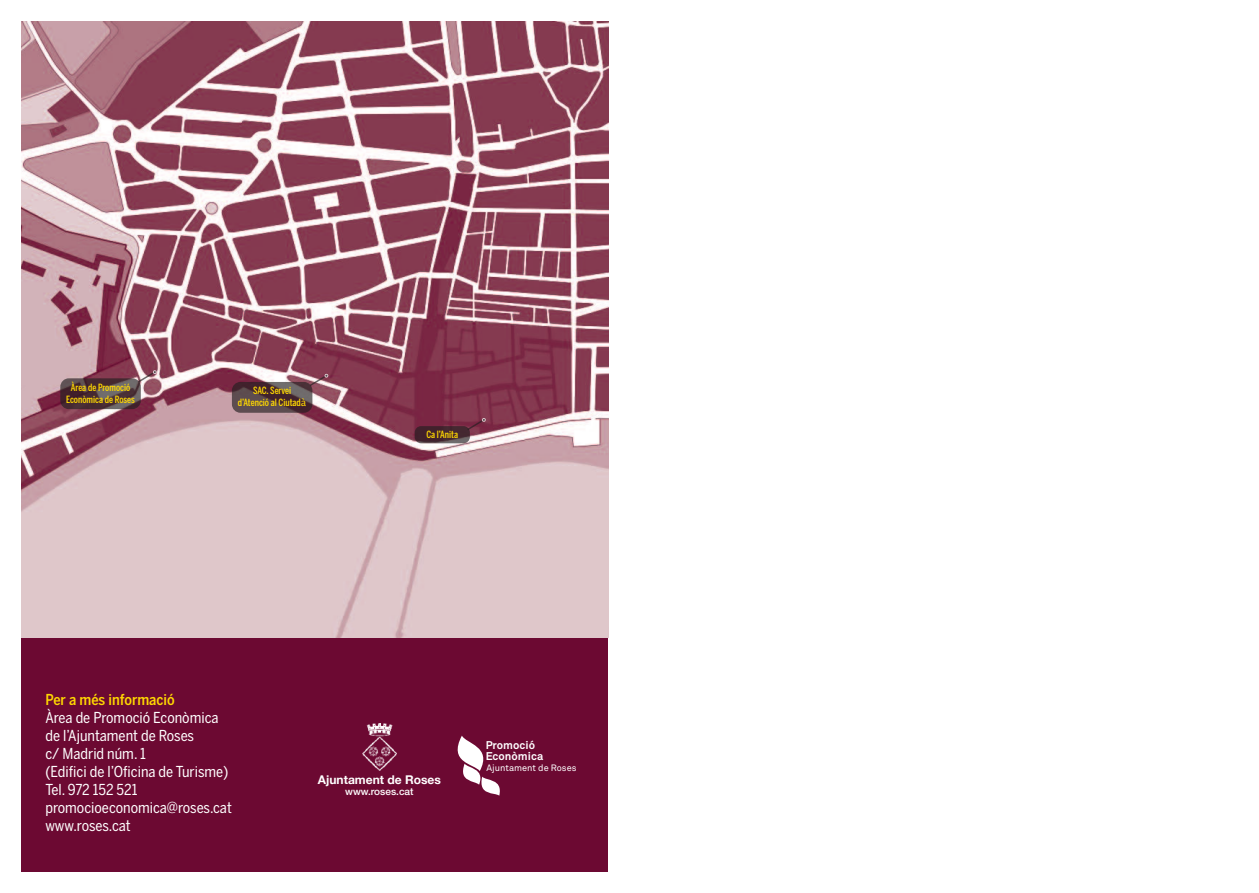
<style>
.page{position:relative;width:1259px;height:893px;background:#fff}
.page>*{position:absolute;margin:0;border:0;box-sizing:border-box;transform-origin:0 0}
.t1{font:15px/18px "Benton Sans Cond";color:#fff}
.t2{font:500 15px "Benton Sans Cond";color:#ffd801}
.t3{font:700 12px "Helvetica Neue";color:#fff}
.t4{font:700 11.1px/11.4px "Akkurat";letter-spacing:.005em;color:#fff}
.t5{font:500 10.05px "Helvetica Neue";color:#fff}
.t6{font:500 9.9px/12.1px "Benton Sans Comp";color:#ffd801;text-align:center}
.t7{font:9.15px "Akkurat";color:#fff}
.s1{font-family:"Lucida Grande";font-weight:400}
</style>
<div class="page">
<div style="left:21px;top:43px;width:587px;height:829px;background:#6c0932"></div>
<img style="left:21px;top:21px;width:587px;height:617px">
<div style="left:60px;top:378px;width:81px;height:31px;background:#231f20;border-radius:9px;opacity:.65"></div>
<svg style="left:136px;top:370px;width:21px;height:14px"></svg>
<div style="left:232px;top:382px;width:80px;height:31px;background:#231f20;border-radius:9px;opacity:.65"></div>
<svg style="left:308px;top:374px;width:20px;height:13px"></svg>
<div style="left:415px;top:426px;width:55px;height:17px;background:#231f20;border-radius:6px;opacity:.65"></div>
<svg style="left:465px;top:418px;width:21px;height:14px"></svg>
<svg style="left:457px;top:736px;width:43px;height:60px"></svg>
<img style="left:363px;top:724px;width:33px;height:46px">
<p class="t6" style="left:66px;top:381px;width:70px">Àrea de Promoció<br>Econòmica de Roses</p>
<p class="t6" style="left:238px;top:385px;width:70px">SAC. Servei d’Atenció al Ciutad<span class="s1">à</span></p>
<p class="t6" style="left:426px;top:429px;width:33px">Ca l’Anita</p>
<p class="t2" style="left:45px;top:691px;width:131px">Per a més informació</p>
<p class="t1" style="left:45px;top:709px;width:188px">Àrea de Promoció Econòmica de l’Ajuntament de Roses<br>c/ Madrid núm. 1<br>(Edifici de l’Oficina de Turisme)<br>Tel. 972 152 521 promocioeconomica@roses.cat www.roses.cat</p>
<p class="t3" style="left:318px;top:772px;width:125px">Ajuntament de Roses</p>
<p class="t5" style="left:345px;top:788px;width:70px">www.roses.cat</p>
<p class="t4" style="left:486px;top:740px;width:59px">Promoció<br>Econòmica</p>
<p class="t7" style="left:486px;top:764px;width:91px">Ajuntament de Roses</p>
</div>
